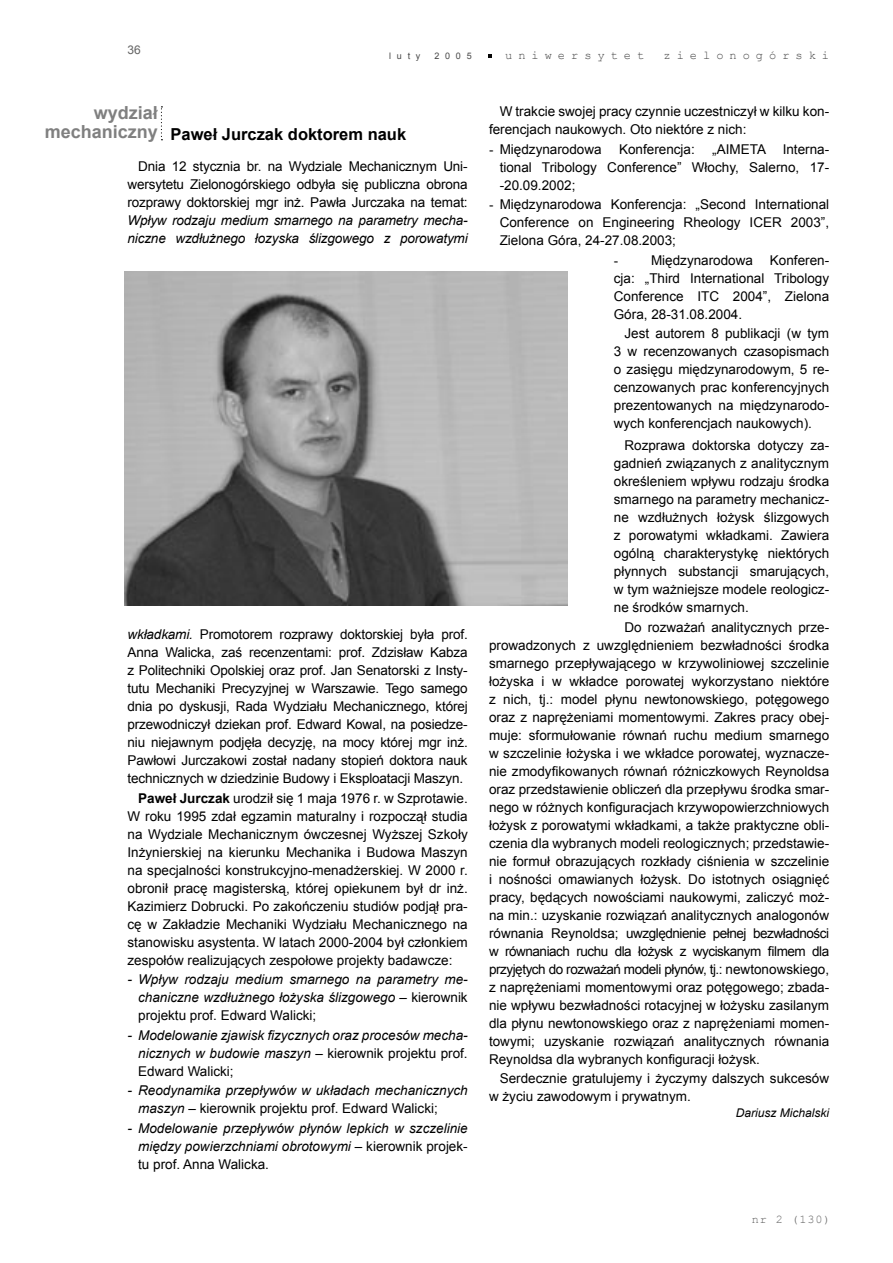
<style>
.page{position:relative;width:893px;height:1263px;background:#fff}
.page>*{position:absolute;margin:0;border:0;box-sizing:border-box;transform-origin:0 0}
.wydzial{font:700 18px "Arial";color:#808080}
.Normalny{font:700 16.5px "Arial";color:#000}
.Normalny-2{font:13.5px/18px "Arial";color:#000;text-align:justify}
.Normalny-3{font:italic 13.5px/18px "Arial";color:#000;text-align:justify}
.Tekst_podstawowy{font:13.5px/18px "Arial";color:#000;text-align:justify}
.Normalny-4{font:13.5px "Times New Roman";color:#000}
.t1{font:12px "Courier New";letter-spacing:.5em;color:#484848}
.Normalny-5{font:italic 12px "Arial";color:#000}
.Tekst_podstawowy_wcięty{font:12px "Arial";color:#636363}
.t2{font:11.85px "Courier New";color:#636363}
.t3{font:9px "Arial";letter-spacing:.64em;color:#484848}
.s1{font-style:italic}
.s2{font-weight:700}
.s3{font-style:normal}
.s4{font-family:"Times New Roman"}
</style>
<div class="page">
<svg style="left:161px;top:106px;width:1px;height:34px"></svg>
<img style="left:125px;top:271px;width:442px;height:335px">
<p class="Tekst_podstawowy_wcięty" style="left:128px;top:42px;width:15px">36</p>
<p class="t3" style="left:389px;top:50px;width:33px">luty</p>
<p class="t3" style="left:434px;top:50px;width:39px">2005</p>
<p class="t1" style="left:505px;top:48px;width:141px">uniwersytet</p>
<p class="t1" style="left:664px;top:48px;width:167px">zielonogórski</p>
<p class="wydzial" style="left:94px;top:101px;width:66px">wydział</p>
<p class="wydzial" style="left:45px;top:120px;width:115px">mechaniczny</p>
<p class="Normalny" style="left:171px;top:124px;width:237px">Paweł Jurczak doktorem nauk</p>
<p class="Normalny-2" style="left:128px;top:157px;width:342px;text-indent:11px">Dnia 12 stycznia br. na Wydziale Mechanicznym Uni&shy;wersytetu Zielonogórskiego odbyła się publiczna obrona rozprawy doktorskiej mgr inż. Pawła Jurczaka na temat:<br><span class="s1">Wpływ rodzaju medium smarnego na parametry mecha&shy;niczne wzdłużnego łozyska ślizgowego z porowatymi</span></p>
<p class="Normalny-2" style="left:128px;top:625px;width:342px"><span class="s1">wkładkami.</span> Promotorem rozprawy doktorskiej była prof.<br>Anna Walicka, zaś recenzentami: prof. Zdzisław Kabza z Politechniki Opolskiej oraz prof. Jan Senatorski z Insty&shy;tutu Mechaniki Precyzyjnej w Warszawie. Tego samego dnia po dyskusji, Rada Wydziału Mechanicznego, której przewodniczył dziekan prof. Edward Kowal, na posiedze&shy;niu niejawnym podjęła decyzję, na mocy której mgr inż.<br>Pawłowi Jurczakowi został nadany stopień doktora nauk technicznych w dziedzinie Budowy i Eksploatacji Maszyn.</p>
<p class="Normalny-2" style="left:128px;top:789px;width:342px;text-indent:11px"><span class="s2">Paweł Jurczak</span> urodził się 1 maja 1976 r. w Szprotawie.<br>W roku 1995 zdał egzamin maturalny i rozpoczął studia na Wydziale Mechanicznym ówczesnej Wyższej Szkoły Inżynierskiej na kierunku Mechanika i Budowa Maszyn na specjalności konstrukcyjno-menadżerskiej. W 2000 r. obronił pracę magisterską, której opiekunem był dr inż.<br>Kazimierz Dobrucki. Po zakończeniu studiów podjął pra&shy;cę w Zakładzie Mechaniki Wydziału Mechanicznego na stanowisku asystenta. W latach 2000-2004 był członkiem zespołów realizujących zespołowe projekty badawcze:</p>
<p class="Normalny-3" style="left:138px;top:970px;width:331px;text-indent:-11px">- Wpływ rodzaju medium smarnego na parametry me&shy;chaniczne wzdłużnego łożyska ślizgowego <span class="s3">– kierownik projektu prof. Edward Walicki;</span></p>
<p class="Normalny-3" style="left:138px;top:1026px;width:331px;text-indent:-11px">- Modelowanie zjawisk fizycznych oraz procesów mecha&shy;nicznych w budowie maszyn <span class="s3">– kierownik projektu prof.<br>Edward Walicki;</span></p>
<p class="Normalny-3" style="left:138px;top:1081px;width:331px;text-indent:-11px">- Reodynamika przepływów w układach mechanicznych maszyn <span class="s3">– kierownik projektu prof. Edward Walicki;</span></p>
<p class="Normalny-3" style="left:138px;top:1119px;width:331px;text-indent:-11px">- Modelowanie przepływów płynów lepkich w szczelinie między powierzchniami obrotowymi <span class="s3">– kierownik projek&shy;tu prof. Anna Walicka.</span></p>
<p class="Normalny-2" style="left:489px;top:103px;width:342px;text-indent:11px">W trakcie swojej pracy czynnie uczestniczył w kilku kon&shy;ferencjach naukowych. Oto niektóre z nich:</p>
<p class="Normalny-2" style="left:489px;top:140px;width:114px"><span class="s4">-</span> Międzynarodowa</p>
<p class="Normalny-2" style="left:619px;top:140px;width:77px">Konferencja:</p>
<p class="Normalny-2" style="left:500px;top:140px;width:331px;text-indent:213px">„AIMETA Interna&shy;tional Tribology Conference” Włochy, Salerno, 17- -20.09.2002;</p>
<p class="Normalny-2" style="left:500px;top:196px;width:331px;text-indent:-11px"><span class="s4">-</span> Międzynarodowa Konferencja: „Second International Conference on Engineering Rheology ICER 2003”, Zielona Góra, 24-27.08.2003;</p>
<p class="Normalny-4" style="left:614px;top:251px;width:6px">-</p>
<p class="Normalny-2" style="left:614px;top:251px;width:217px;text-indent:37px">Międzynarodowa Konferen&shy;cja: „Third International Tribology Conference ITC 2004”, Zielona Góra, 28-31.08.2004.</p>
<p class="Normalny-2" style="left:614px;top:325px;width:217px;text-indent:11px">Jest autorem 8 publikacji (w tym 3 w recenzowanych czasopismach o zasięgu międzynarodowym, 5 re&shy;cenzowanych prac konferencyjnych prezentowanych na międzynarodo&shy;wych konferencjach naukowych).</p>
<p class="Tekst_podstawowy" style="left:614px;top:436px;width:217px;text-indent:11px">Rozprawa doktorska dotyczy za&shy;gadnień związanych z analitycznym określeniem wpływu rodzaju środka smarnego na parametry mechanicz&shy;ne wzdłużnych łożysk ślizgowych z porowatymi wkładkami. Zawiera ogólną charakterystykę niektórych płynnych substancji smarujących, w tym ważniejsze modele reologicz&shy;ne środków smarnych.</p>
<p class="Normalny-2" style="left:489px;top:618px;width:342px;text-indent:135px">Do rozważań analitycznych prze&shy;prowadzonych z uwzględnieniem bezwładności środka smarnego przepływającego w krzywoliniowej szczelinie łożyska i w wkładce porowatej wykorzystano niektóre z nich, tj.: model płynu newtonowskiego, potęgowego oraz z naprężeniami momentowymi. Zakres pracy obej&shy;muje: sformułowanie równań ruchu medium smarnego w szczelinie łożyska i we wkładce porowatej, wyznacze&shy;nie zmodyfikowanych równań różniczkowych Reynoldsa oraz przedstawienie obliczeń dla przepływu środka smar&shy;nego w różnych konfiguracjach krzywopowierzchniowych łożysk z porowatymi wkładkami, a także praktyczne obli&shy;czenia dla wybranych modeli reologicznych; przedstawie&shy;nie formuł obrazujących rozkłady ciśnienia w szczelinie i nośności omawianych łożysk. Do istotnych osiągnięć pracy, będących nowościami naukowymi, zaliczyć moż&shy;na min.: uzyskanie rozwiązań analitycznych analogonów równania Reynoldsa; uwzględnienie pełnej bezwładności w równaniach ruchu dla łożysk z wyciskanym filmem dla przyjętych do rozważań modeli płynów, tj.: newtonowskiego, z naprężeniami momentowymi oraz potęgowego; zbada&shy;nie wpływu bezwładności rotacyjnej w łożysku zasilanym dla płynu newtonowskiego oraz z naprężeniami momen&shy;towymi; uzyskanie rozwiązań analitycznych równania Reynoldsa dla wybranych konfiguracji łożysk.</p>
<p class="Normalny-2" style="left:489px;top:1069px;width:342px;text-indent:11px">Serdecznie gratulujemy i życzymy dalszych sukcesów w życiu zawodowym i prywatnym.</p>
<p class="Normalny-5" style="left:736px;top:1105px;width:95px">Dariusz Michalski</p>
<p class="t2" style="left:752px;top:1212px;width:80px">nr 2 (130)</p>
</div>
